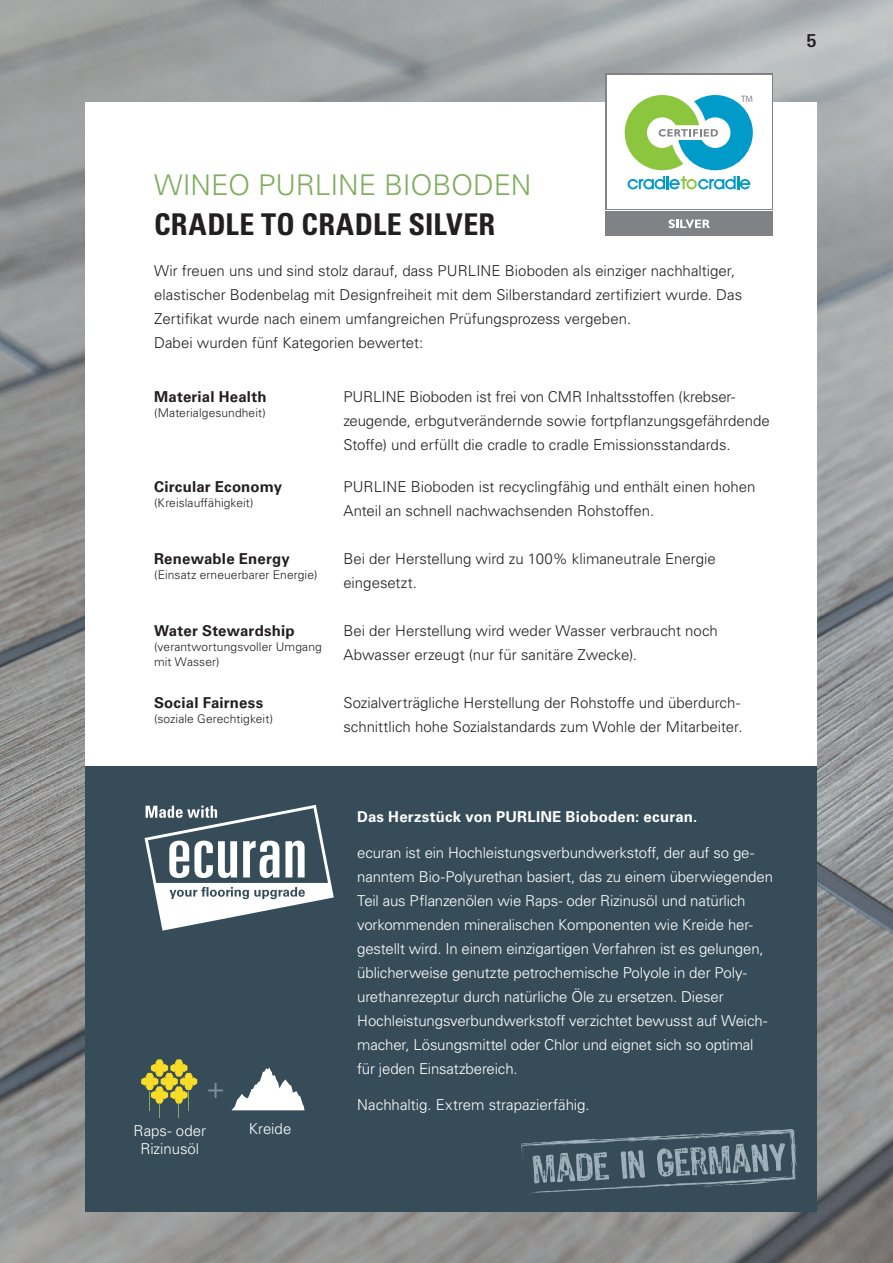
<style>
.page{position:relative;width:893px;height:1263px;background:#fff}
.page>*{position:absolute;margin:0;border:0;box-sizing:border-box;transform-origin:0 0}
.t1{font:30px "Univers LTCYR 67 Bold Cond";letter-spacing:.01em;color:#231f20}
.t2{font:300 30px "Univers LTCYR 45";color:#7e929d}
.t3{font:300 28.5px "Univers LTCYR 45";letter-spacing:-.005em;color:#80ad60}
.t4{font:700 18px "Glypha LT Pro";color:#231f20}
.t5{font:300 15px/24px "Univers LTCYR 45";color:#231f20}
.t6{font:300 15px/24px "Univers LTCYR 45";letter-spacing:-.01em;color:#fff}
.t7{font:700 15px "Univers LTCYR 65";letter-spacing:.01em;color:#231f20}
.t8{font:700 15px "Univers LTCYR 65";letter-spacing:.015em;color:#fff}
.t9{font:300 12px/15px "Univers LTCYR 45";letter-spacing:.01em;color:#231f20}
.t10{font:9.3px "Droid Sans";color:#818486}
</style>
<div class="page">
<img style="left:0;top:0;width:893px;height:1263px">
<div style="left:85px;top:102px;width:731px;height:900px;background:#fff"></div>
<div style="left:85px;top:766px;width:731px;height:446px;background:#364d59"></div>
<div style="left:605px;top:212px;width:168px;height:24px;background:#808285"></div>
<div style="left:605px;top:74px;width:168px;height:136px;background:linear-gradient(to right,#fff,#fff)"></div>
<div style="left:607px;top:75px;width:164px;height:133px;background:#fff"></div>
<svg style="left:669px;top:219px;width:41px;height:9px"></svg>
<svg style="left:628px;top:176px;width:122px;height:13px"></svg>
<svg style="left:625px;top:95px;width:128px;height:75px"></svg>
<svg style="left:145px;top:805px;width:189px;height:126px"></svg>
<svg style="left:521px;top:1129px;width:276px;height:64px"></svg>
<svg style="left:232px;top:1067px;width:73px;height:43px"></svg>
<svg style="left:141px;top:1059px;width:56px;height:58px"></svg>
<p class="t10" style="left:741px;top:93px;width:14px">TM</p>
<h2 class="t3" style="left:154px;top:166px;width:379px">WINEO PURLINE BIOBODEN</h2>
<h1 class="t1" style="left:154px;top:206px;width:343px">CRADLE TO CRADLE SILVER</h1>
<p class="t5" style="left:154px;top:258px;width:589px">Wir freuen uns und sind stolz darauf, dass PURLINE Bioboden als einziger nachhaltiger, elastischer Bodenbelag mit Designfreiheit mit dem Silberstandard zertifiziert wurde. Das Zertifikat wurde nach einem umfangreichen Prüfungsprozess vergeben.<br>Dabei wurden fünf Kategorien bewertet:</p>
<p class="t7" style="left:154px;top:386px;width:114px">Material Health</p>
<p class="t9" style="left:154px;top:405px;width:113px">(Materialgesundheit)</p>
<p class="t5" style="left:343px;top:384px;width:428px">PURLINE Bioboden ist frei von CMR Inhaltsstoffen (krebser&shy;zeugende, erbgutverändernde sowie fortpflanzungsgefährdende<br>Stoffe) und erfüllt die cradle to cradle Emissionsstandards.</p>
<p class="t7" style="left:154px;top:476px;width:130px">Circular Economy</p>
<p class="t9" style="left:154px;top:495px;width:101px">(Kreislauffähigkeit)</p>
<p class="t5" style="left:343px;top:474px;width:414px">PURLINE Bioboden ist recyclingfähig und enthält einen hohen<br>Anteil an schnell nachwachsenden Rohstoffen.</p>
<p class="t7" style="left:154px;top:548px;width:137px">Renewable Energy</p>
<p class="t9" style="left:154px;top:567px;width:165px">(Einsatz erneuerbarer Energie)</p>
<p class="t5" style="left:343px;top:546px;width:374px">Bei der Herstellung wird zu 100% klimaneutrale Energie eingesetzt.</p>
<p class="t7" style="left:154px;top:620px;width:142px">Water Stewardship</p>
<p class="t9" style="left:154px;top:639px;width:169px">(verantwortungsvoller Umgang mit Wasser)</p>
<p class="t5" style="left:343px;top:618px;width:376px">Bei der Herstellung wird weder Wasser verbraucht noch<br>Abwasser erzeugt (nur für sanitäre Zwecke).</p>
<p class="t7" style="left:154px;top:692px;width:111px">Social Fairness</p>
<p class="t9" style="left:154px;top:711px;width:120px">(soziale Gerechtigkeit)</p>
<p class="t5" style="left:343px;top:690px;width:401px">Sozialverträgliche Herstellung der Rohstoffe und überdurch&shy;schnittlich hohe Sozialstandards zum Wohle der Mitarbeiter.</p>
<h1 class="t2" style="left:206px;top:1068px;width:21px">+</h1>
<p class="t6" style="left:134px;top:1121px;width:74px;line-height:18px;text-align:center">Raps- oder<br>Rizinusöl</p>
<p class="t6" style="left:249px;top:1116px;width:44px">Kreide</p>
<p class="t8" style="left:357px;top:806px;width:342px">Das Herzstück von PURLINE Bioboden: ecuran.</p>
<p class="t6" style="left:357px;top:840px;width:417px">ecuran ist ein Hochleistungsverbundwerkstoff, der auf so ge&shy;nanntem Bio-Polyurethan basiert, das zu einem überwiegenden Teil aus Pflanzenölen wie Raps- oder Rizinusöl und natürlich vorkommenden mineralischen Komponenten wie Kreide her&shy;gestellt wird. In einem einzigartigen Verfahren ist es gelungen, üblicherweise genutzte petrochemische Polyole in der Poly&shy;urethanrezeptur durch natürliche Öle zu ersetzen. Dieser Hochleistungsverbundwerkstoff verzichtet bewusst auf Weich&shy;macher, Lösungsmittel oder Chlor und eignet sich so optimal für jeden Einsatzbereich.</p>
<p class="t6" style="left:357px;top:1092px;width:234px">Nachhaltig. Extrem strapazierfähig.</p>
<p class="t4" style="left:806px;top:29px;width:12px">5</p>
</div>
